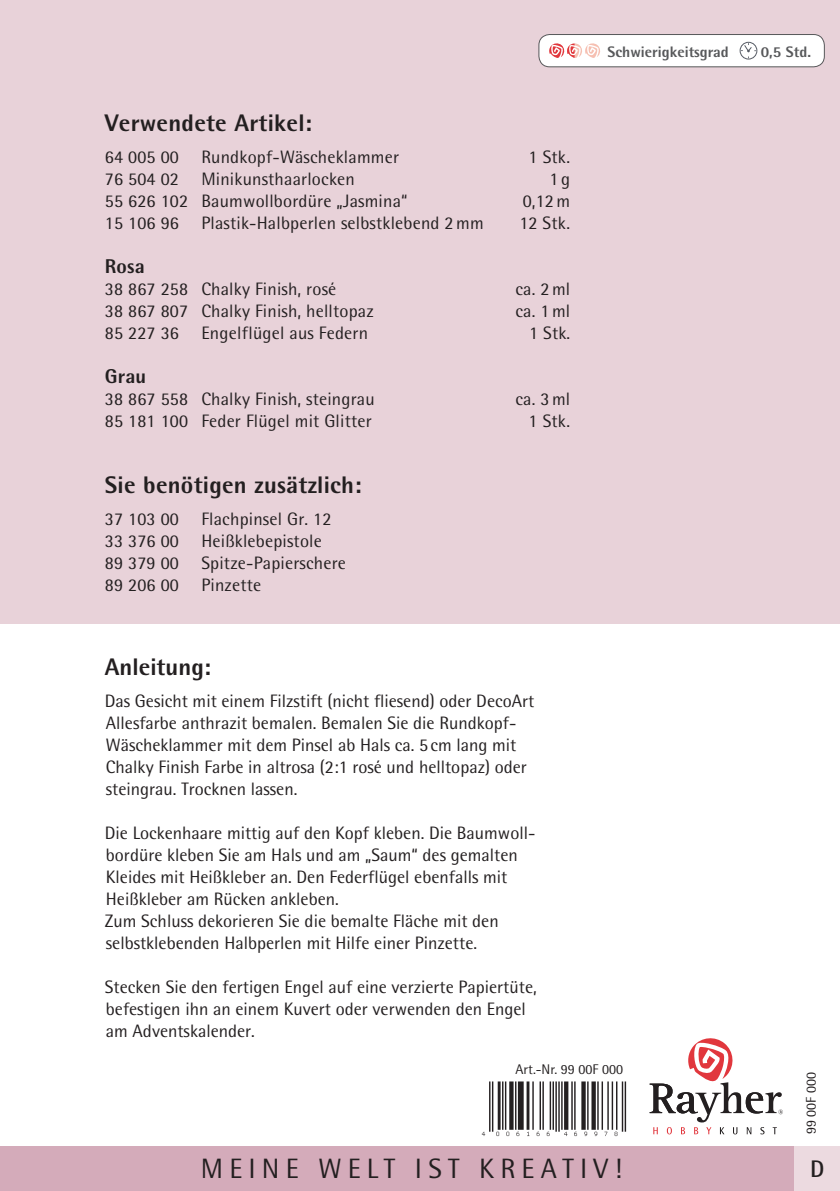
<style>
.page{position:relative;width:840px;height:1191px;background:#fff}
.page>*{position:absolute;margin:0;border:0;box-sizing:border-box;transform-origin:0 0}
.t1{font:28px "Rotis Semi Sans Std";letter-spacing:.22em;color:#231f20}
.t2{font:800 24px "Rotis Semi Sans Std";letter-spacing:.01em;color:#231f20}
.t3{font:700 24px "Rotis Semi Sans Std";color:#231f20}
.t4{font:800 20px "Rotis Semi Sans Std";letter-spacing:.01em;color:#231f20}
.t5{font:18px/22px "Rotis Semi Sans Std";color:#231f20}
.t6{font:800 15.2px "Rotis Semi Sans Std";color:#57585a}
.t7{font:14px "Rotis Semi Sans Std";color:#231f20}
</style>
<div class="page">
<div style="left:0;top:1145px;width:839px;height:46px;background:#d4abba"></div>
<div style="left:794px;top:1145px;width:45px;height:46px;background:#ecdae0"></div>
<div style="left:0;top:0;width:839px;height:624px;background:#e8d2d9"></div>
<svg style="left:649px;top:1038px;width:133px;height:96px"></svg>
<div style="left:538px;top:35px;width:285px;height:32px;background:#fff;border-radius:11px"></div>
<div style="left:538px;top:34px;width:286px;height:33px;border:1px solid #57585a;border-radius:11px"></div>
<div style="left:739px;top:42px;width:18px;height:18px;border:1px solid #575c65;border-radius:50%"></div>
<svg style="left:740px;top:43px;width:15px;height:15px"></svg>
<svg style="left:549px;top:43px;width:51px;height:15px"></svg>
<img style="left:481px;top:1081px;width:146px;height:56px">
<h2 class="t2" style="left:105px;top:107px;width:208px">Verwendete Artikel:</h2>
<p class="t5" style="left:105px;top:145px;width:295px">64 005 00 Rundkopf-Wäscheklammer</p>
<p class="t5" style="left:528px;top:145px;width:43px">1 Stk.</p>
<p class="t5" style="left:105px;top:167px;width:251px">76 504 02 Minikunsthaarlocken</p>
<p class="t5" style="left:549px;top:167px;width:22px">1 g</p>
<p class="t5" style="left:105px;top:189px;width:304px">55 626 102 Baumwollbordüre „Jasmina“</p>
<p class="t5" style="left:522px;top:189px;width:49px">0,12 m</p>
<p class="t5" style="left:105px;top:211px;width:380px">15 106 96 Plastik-Halbperlen selbstklebend 2 mm</p>
<p class="t5" style="left:519px;top:211px;width:52px">12 Stk.</p>
<p class="t4" style="left:105px;top:253px;width:41px">Rosa</p>
<p class="t5" style="left:105px;top:277px;width:233px">38 867 258 Chalky Finish, rosé</p>
<p class="t5" style="left:515px;top:277px;width:56px">ca. 2 ml</p>
<p class="t5" style="left:105px;top:299px;width:270px">38 867 807 Chalky Finish, helltopaz</p>
<p class="t5" style="left:515px;top:299px;width:56px">ca. 1 ml</p>
<p class="t5" style="left:105px;top:321px;width:264px">85 227 36 Engelflügel aus Federn</p>
<p class="t5" style="left:529px;top:321px;width:43px">1 Stk.</p>
<p class="t4" style="left:105px;top:363px;width:43px">Grau</p>
<p class="t5" style="left:105px;top:387px;width:271px">38 867 558 Chalky Finish, steingrau</p>
<p class="t5" style="left:515px;top:387px;width:56px">ca. 3 ml</p>
<p class="t5" style="left:105px;top:409px;width:268px">85 181 100 Feder Flügel mit Glitter</p>
<p class="t5" style="left:528px;top:409px;width:43px">1 Stk.</p>
<h2 class="t2" style="left:105px;top:469px;width:258px">Sie benötigen zusätzlich:</h2>
<p class="t5" style="left:105px;top:507px;width:242px">37 103 00 Flachpinsel Gr. 12<br>33 376 00 Heißklebepistole<br>89 379 00 Spitze-Papierschere<br>89 206 00 Pinzette</p>
<h2 class="t2" style="left:105px;top:652px;width:107px">Anleitung:</h2>
<p class="t5" style="left:105px;top:690px;width:430px">Das Gesicht mit einem Filzstift (nicht fliesend) oder DecoArt Allesfarbe anthrazit bemalen. Bemalen Sie die Rundkopf-Wäscheklammer mit dem Pinsel ab Hals ca. 5 cm lang mit Chalky Finish Farbe in altrosa (2:1 rosé und helltopaz) oder steingrau. Trocknen lassen.</p>
<p class="t5" style="left:105px;top:822px;width:432px">Die Lockenhaare mittig auf den Kopf kleben. Die Baumwoll&shy;bordüre kleben Sie am Hals und am „Saum“ des gemalten Kleides mit Heißkleber an. Den Federflügel ebenfalls mit Heißkleber am Rücken ankleben.<br>Zum Schluss dekorieren Sie die bemalte Fläche mit den selbstklebenden Halbperlen mit Hilfe einer Pinzette.</p>
<p class="t5" style="left:105px;top:976px;width:433px">Stecken Sie den fertigen Engel auf eine verzierte Papiertüte, befestigen ihn an einem Kuvert oder verwenden den Engel am Adventskalender.</p>
<p class="t6" style="left:607px;top:42px;width:122px">Schwierigkeitsgrad</p>
<p class="t6" style="left:760px;top:42px;width:52px">0,5 Std.</p>
<p class="t7" style="left:515px;top:1061px;width:109px">Art.-Nr. 99 00F 000</p>
<h1 class="t1" style="left:201px;top:1152px;width:422px">MEINE WELT IST KREATIV!</h1>
<p class="t7" style="left:802px;top:1134px;width:64px;rotate:-90deg">99 00F 000</p>
<h2 class="t3" style="left:809px;top:1153px;width:16px">D</h2>
</div>
